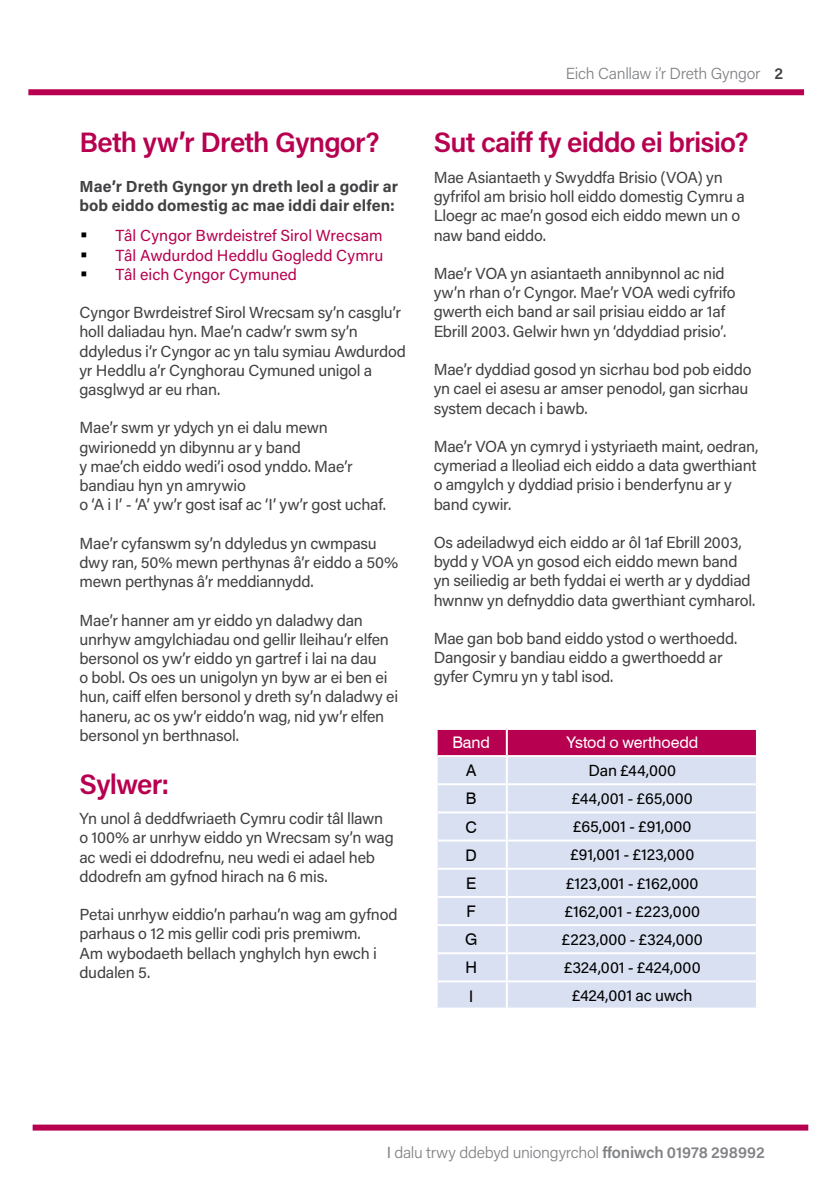
<style>
.page{position:relative;width:840px;height:1191px;background:#fff}
.page>*{position:absolute;margin:0;border:0;box-sizing:border-box;transform-origin:0 0}
.t1{font:600 28px "Acumin Pro";letter-spacing:-.025em;color:#b70050}
.t2{font:16px/19.2px "Acumin Pro";letter-spacing:-.015em;color:#414042}
.t3{font:16px "Acumin Pro";letter-spacing:-.005em;color:#000}
.t4{font:16px "Acumin Pro";color:#b70050}
.t5{font:300 16px "Acumin Pro";letter-spacing:-.015em;color:#808285}
.t6{font:700 16px/19.2px "Acumin Pro";letter-spacing:.005em;color:#414042}
.t7{font:16px "Swiss 721 BT";letter-spacing:-.01em;color:#fff}
.t8{font:16px "Swiss 721 BT";color:#000}
.t9{font:600 16px "Acumin Pro";color:#414042}
.s1{font-size:24px;color:#000}
.s2{font-weight:400}
.s3{font-weight:600}
</style>
<div class="page">
<div style="left:28px;top:89px;width:775px;height:6px;background:#b70050"></div>
<div style="left:33px;top:1124px;width:774px;height:6px;background:#b70050"></div>
<div style="left:437px;top:730px;width:318px;height:25px;background:#b70050"></div>
<div style="left:437px;top:757px;width:318px;height:250px;background:#d9e0f1"></div>
<svg style="left:755px;top:757px;width:1px;height:27px"></svg>
<svg style="left:755px;top:785px;width:1px;height:27px"></svg>
<svg style="left:755px;top:813px;width:1px;height:27px"></svg>
<svg style="left:755px;top:841px;width:1px;height:27px"></svg>
<svg style="left:755px;top:870px;width:1px;height:26px"></svg>
<svg style="left:755px;top:898px;width:1px;height:26px"></svg>
<svg style="left:755px;top:926px;width:1px;height:27px"></svg>
<svg style="left:755px;top:954px;width:1px;height:27px"></svg>
<svg style="left:755px;top:982px;width:1px;height:25px"></svg>
<svg style="left:437px;top:1007px;width:69px;height:1px"></svg>
<svg style="left:507px;top:1007px;width:249px;height:1px"></svg>
<hr style="left:505px;top:757px;width:2px;height:26px;background:#fff">
<hr style="left:437px;top:783px;width:69px;height:2px;background:#fff">
<hr style="left:506px;top:783px;width:249px;height:2px;background:#fff">
<hr style="left:505px;top:785px;width:2px;height:26px;background:#fff">
<hr style="left:437px;top:811px;width:69px;height:2px;background:#fff">
<hr style="left:506px;top:811px;width:249px;height:2px;background:#fff">
<hr style="left:505px;top:813px;width:2px;height:26px;background:#fff">
<hr style="left:437px;top:839px;width:69px;height:2px;background:#fff">
<hr style="left:506px;top:839px;width:249px;height:2px;background:#fff">
<hr style="left:505px;top:841px;width:2px;height:26px;background:#fff">
<hr style="left:437px;top:867px;width:69px;height:2px;background:#fff">
<hr style="left:506px;top:867px;width:249px;height:2px;background:#fff">
<hr style="left:505px;top:869px;width:2px;height:27px;background:#fff">
<hr style="left:437px;top:896px;width:69px;height:2px;background:#fff">
<hr style="left:506px;top:896px;width:249px;height:2px;background:#fff">
<hr style="left:505px;top:898px;width:2px;height:26px;background:#fff">
<hr style="left:437px;top:924px;width:69px;height:2px;background:#fff">
<hr style="left:506px;top:924px;width:249px;height:2px;background:#fff">
<hr style="left:505px;top:926px;width:2px;height:26px;background:#fff">
<hr style="left:437px;top:952px;width:69px;height:2px;background:#fff">
<hr style="left:506px;top:952px;width:249px;height:2px;background:#fff">
<hr style="left:505px;top:954px;width:2px;height:26px;background:#fff">
<hr style="left:437px;top:980px;width:69px;height:2px;background:#fff">
<hr style="left:506px;top:980px;width:249px;height:2px;background:#fff">
<hr style="left:505px;top:982px;width:2px;height:25px;background:#fff">
<svg style="left:436px;top:729px;width:70px;height:1px"></svg>
<svg style="left:506px;top:728px;width:252px;height:2px"></svg>
<svg style="left:755px;top:730px;width:1px;height:26px"></svg>
<hr style="left:505px;top:730px;width:2px;height:25px;background:#fff">
<h1 class="t1" style="left:79px;top:123px;width:301px">Beth yw’r Dreth Gyngor?</h1>
<p class="t6" style="left:79px;top:176px;width:320px">Mae’r Dreth Gyngor yn dreth leol a godir ar bob eiddo domestig ac mae iddi dair elfen:</p>
<p class="t4" style="left:79px;top:225px;width:304px"><span class="s1">•</span> Tâl Cyngor Bwrdeistref Sirol Wrecsam</p>
<p class="t4" style="left:79px;top:244px;width:305px"><span class="s1">•</span> Tâl Awdurdod Heddlu Gogledd Cymru</p>
<p class="t4" style="left:79px;top:263px;width:219px"><span class="s1">•</span> Tâl eich Cyngor Cymuned</p>
<p class="t2" style="left:79px;top:302px;width:328px">Cyngor Bwrdeistref Sirol Wrecsam sy’n casglu’r holl daliadau hyn. Mae’n cadw’r swm sy’n ddyledus i’r Cyngor ac yn talu symiau Awdurdod yr Heddlu a’r Cynghorau Cymuned unigol a gasglwyd ar eu rhan.</p>
<p class="t2" style="left:79px;top:417px;width:308px">Mae’r swm yr ydych yn ei dalu mewn gwirionedd yn dibynnu ar y band<br>y mae’ch eiddo wedi’i osod ynddo. Mae’r bandiau hyn yn amrywio<br>o ‘A i I’ - ‘A’ yw’r gost isaf ac ‘I’ yw’r gost uchaf.</p>
<p class="t2" style="left:79px;top:533px;width:320px">Mae’r cyfanswm sy’n ddyledus yn cwmpasu dwy ran, 50% mewn perthynas â’r eiddo a 50% mewn perthynas â’r meddiannydd.</p>
<p class="t2" style="left:79px;top:609px;width:320px">Mae’r hanner am yr eiddo yn daladwy dan unrhyw amgylchiadau ond gellir lleihau’r elfen bersonol os yw’r eiddo yn gartref i lai na dau<br>o bobl. Os oes un unigolyn yn byw ar ei ben ei hun, caiff elfen bersonol y dreth sy’n daladwy ei haneru, ac os yw’r eiddo’n wag, nid yw’r elfen bersonol yn berthnasol.</p>
<h1 class="t1" style="left:79px;top:764px;width:91px">Sylwer:</h1>
<p class="t2" style="left:79px;top:808px;width:316px">Yn unol â deddfwriaeth Cymru codir tâl llawn o 100% ar unrhyw eiddo yn Wrecsam sy’n wag ac wedi ei ddodrefnu, neu wedi ei adael heb ddodrefn am gyfnod hirach na 6 mis.</p>
<p class="t2" style="left:79px;top:904px;width:319px">Petai unrhyw eiddio’n parhau’n wag am gyfnod parhaus o 12 mis gellir codi pris premiwm.<br>Am wybodaeth bellach ynghylch hyn ewch i dudalen 5.</p>
<p class="t5" style="left:565px;top:62px;width:196px">Eich Canllaw i’r Dreth Gyngor</p>
<p class="t9" style="left:774px;top:62px;width:10px">2</p>
<h1 class="t1" style="left:433px;top:123px;width:316px">Sut caiff fy eiddo ei brisio?</h1>
<p class="t2" style="left:433px;top:167px;width:312px">Mae Asiantaeth y Swyddfa Brisio (VOA) yn gyfrifol am brisio holl eiddo domestig Cymru a Lloegr ac mae’n gosod eich eiddo mewn un o naw band eiddo.</p>
<p class="t2" style="left:433px;top:263px;width:303px">Mae’r VOA yn asiantaeth annibynnol ac nid yw’n rhan o’r Cyngor. Mae’r VOA wedi cyfrifo gwerth eich band ar sail prisiau eiddo ar 1af Ebrill 2003. Gelwir hwn yn ‘ddyddiad prisio’.</p>
<p class="t2" style="left:433px;top:359px;width:319px">Mae’r dyddiad gosod yn sicrhau bod pob eiddo yn cael ei asesu ar amser penodol, gan sicrhau system decach i bawb.</p>
<p class="t2" style="left:433px;top:436px;width:326px">Mae’r VOA yn cymryd i ystyriaeth maint, oedran, cymeriad a lleoliad eich eiddo a data gwerthiant o amgylch y dyddiad prisio i benderfynu ar y band cywir.</p>
<p class="t2" style="left:433px;top:532px;width:323px">Os adeiladwyd eich eiddo ar ôl 1af Ebrill 2003, bydd y VOA yn gosod eich eiddo mewn band yn seiliedig ar beth fyddai ei werth ar y dyddiad hwnnw yn defnyddio data gwerthiant cymharol.</p>
<p class="t2" style="left:433px;top:628px;width:305px">Mae gan bob band eiddo ystod o werthoedd.<br>Dangosir y bandiau eiddo a gwerthoedd ar gyfer Cymru yn y tabl isod.</p>
<p class="t7" style="left:452px;top:732px;width:39px">Band</p>
<p class="t7" style="left:566px;top:732px;width:133px">Ystod o werthoedd</p>
<p class="t8" style="left:466px;top:761px;width:12px">A</p>
<p class="t3" style="left:588px;top:759px;width:89px">Dan £44,000</p>
<p class="t8" style="left:465px;top:789px;width:12px">B</p>
<p class="t3" style="left:571px;top:787px;width:122px">£44,001 - £65,000</p>
<p class="t8" style="left:465px;top:817px;width:13px">C</p>
<p class="t3" style="left:573px;top:815px;width:120px">£65,001 - £91,000</p>
<p class="t8" style="left:465px;top:845px;width:13px">D</p>
<p class="t3" style="left:570px;top:843px;width:125px">£91,001 - £123,000</p>
<p class="t8" style="left:466px;top:873px;width:12px">E</p>
<p class="t3" style="left:566px;top:872px;width:134px">£123,001 - £162,000</p>
<p class="t8" style="left:466px;top:901px;width:11px">F</p>
<p class="t3" style="left:564px;top:900px;width:137px">£162,001 - £223,000</p>
<p class="t8" style="left:465px;top:930px;width:14px">G</p>
<p class="t3" style="left:561px;top:928px;width:142px">£223,000 - £324,000</p>
<p class="t8" style="left:465px;top:958px;width:13px">H</p>
<p class="t3" style="left:564px;top:956px;width:138px">£324,001 - £424,000</p>
<p class="t8" style="left:469px;top:986px;width:6px">I</p>
<p class="t3" style="left:572px;top:984px;width:122px">£424,001 ac uwch</p>
<p class="t5" style="left:386px;top:1141px;width:379px"><span class="s2">I</span> dalu trwy ddebyd uniongyrchol <span class="s3">ffoniwch 01978 298992</span></p>
</div>
